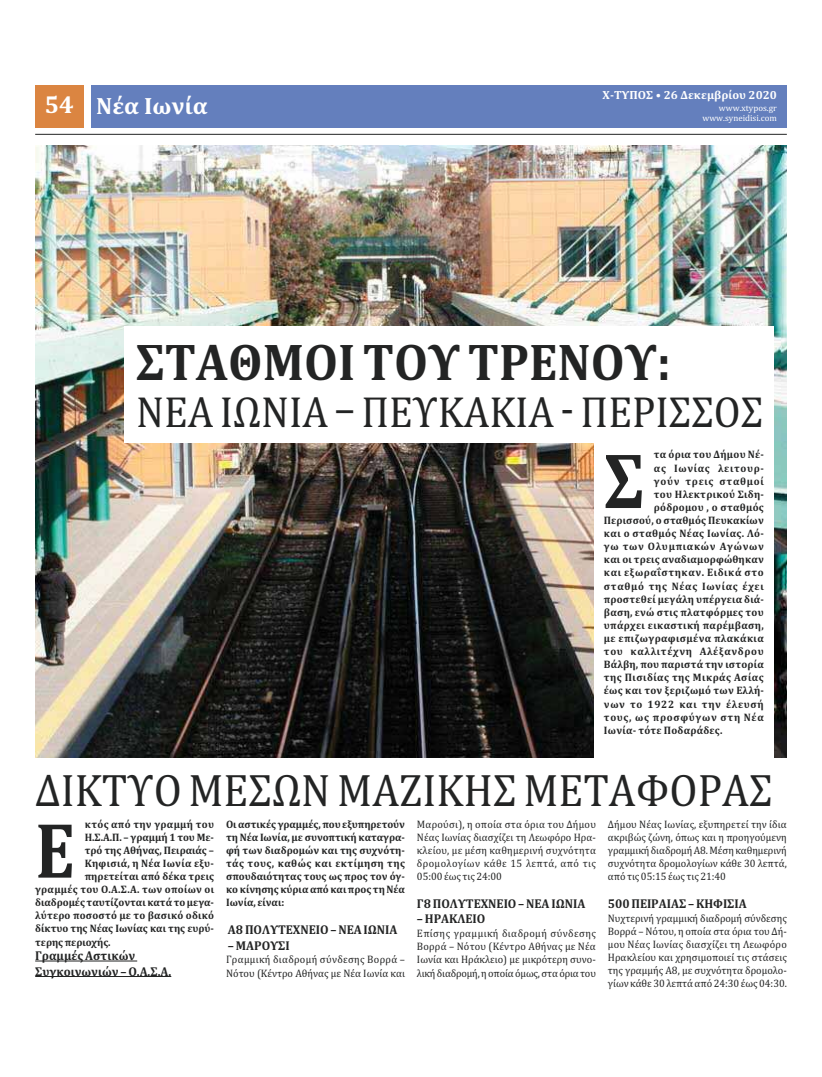
<style>
.page{position:relative;width:822px;height:1077px;background:#fff}
.page>*{position:absolute;margin:0;border:0;box-sizing:border-box;transform-origin:0 0}
.t1{font:700 79.4px "Cambria";color:#232424;scale:.86 1}
.t2{font:700 52.5px "Cambria";color:#232424;scale:.93 1}
.t3{font:46.2px "Cambria";color:#232424;scale:.93 1}
.t4{font:44.1px "Cambria";color:#232424;scale:.93 1}
.t5{font:700 23.8px "Cambria";color:#fff}
.t6{font:700 12.9px/15.5px "Cambria";letter-spacing:-.005em;color:#232424;scale:.95 1}
.t7{font:700 11.9px "Cambria";color:#fff}
.t8{font:10.9px/13.1px "Cambria";color:#232424;text-align:justify;scale:.95 1}
.t9{font:700 10.9px/13.1px "Cambria";letter-spacing:.025em;color:#232424;text-align:justify;scale:.95 1}
.t10{font:700 10.9px "Cambria";letter-spacing:.065em;color:#232424;scale:.95 1}
.t11{font:700 10.9px "Cambria";color:#232424;scale:.95 1}
.t12{font:10.9px/13.1px "Cambria";letter-spacing:.03em;color:#232424;scale:.95 1}
.t13{font:700 10.9px "Cambria";letter-spacing:.055em;color:#232424;scale:.95 1}
.t14{font:700 10.9px "Cambria";letter-spacing:.045em;color:#232424;scale:.95 1}
.t15{font:700 10.9px "Cambria";letter-spacing:.005em;color:#232424;scale:.95 1}
.t16{font:700 10.9px "Cambria";letter-spacing:-.005em;color:#232424;scale:.95 1}
.t17{font:8.9px/10.7px "Cambria";color:#fff;text-align:right}
.s1{font-size:24.8px}
</style>
<div class="page">
<div style="left:91px;top:85px;width:696px;height:43px;background:#647fbd"></div>
<div style="left:35px;top:85px;width:48px;height:43px;background:#db8541"></div>
<hr style="left:35px;top:134px;width:752px;height:1px;background:#232424">
<img style="left:35px;top:145px;width:752px;height:613px">
<hr style="left:35px;top:961px;width:102px;height:1px;background:#232424">
<hr style="left:35px;top:976px;width:136px;height:1px;background:#232424">
<div style="left:594px;top:440px;width:180px;height:324px;background:#fff"></div>
<div style="left:125px;top:326px;width:649px;height:117px;background:#fff"></div>
<h3 class="t5" style="left:45px;top:97px;width:164px"><span class="s1">54</span> Νέα Ιωνία</h3>
<p class="t7" style="left:603px;top:90px;width:176px">Χ‑ΤΥΠΟΣ • 26 Δεκεμβρίου 2020</p>
<p class="t17" style="left:702px;top:103px;width:76px">www.xtypos.gr www.syneidisi.com</p>
<h2 class="t2" style="left:136px;top:343px;width:577px">ΣΤΑΘΜΟΙ ΤΟΥ ΤΡΕΝΟΥ:</h2>
<h3 class="t4" style="left:136px;top:396px;width:676px">ΝΕΑ ΙΩΝΙΑ ΠΕΥΚΑΚΙΑ ΠΕΡΙΣΣΟΣ</h3>
<p class="t9" style="left:654px;top:449px;width:117px">τα όρια του Δήμου Νέ‑</p>
<p class="t10" style="left:654px;top:464px;width:117px">ας Ιωνίας λειτουρ‑</p>
<p class="t10" style="left:654px;top:477px;width:117px">γούν τρεις σταθμοί</p>
<p class="t9" style="left:654px;top:489px;width:117px">του Ηλεκτρικού Σιδη‑</p>
<p class="t9" style="left:654px;top:502px;width:117px">ρόδρομου , ο σταθμός</p>
<p class="t9" style="left:604px;top:515px;width:170px">Περισσού, ο σταθμός Πευκακίων</p>
<p class="t9" style="left:604px;top:528px;width:170px">και ο σταθμός Νέας Ιωνίας. Λό‑</p>
<p class="t10" style="left:604px;top:543px;width:170px">γω των Ολυμπιακών Αγώνων</p>
<p class="t9" style="left:604px;top:554px;width:170px">και οι τρεις αναδιαμορφώθηκαν</p>
<p class="t13" style="left:604px;top:569px;width:170px">και εξωραΐστηκαν. Ειδικά στο</p>
<p class="t10" style="left:604px;top:582px;width:170px">σταθμό της Νέας Ιωνίας έχει</p>
<p class="t9" style="left:604px;top:594px;width:170px">προστεθεί μεγάλη υπέργεια διά‑</p>
<p class="t9" style="left:604px;top:607px;width:170px">βαση, ενώ στις πλατφόρμες του</p>
<p class="t9" style="left:604px;top:620px;width:170px">υπάρχει εικαστική παρέμβαση,</p>
<p class="t9" style="left:604px;top:633px;width:170px">με επιζωγραφισμένα πλακάκια</p>
<p class="t10" style="left:604px;top:648px;width:170px">του καλλιτέχνη Αλέξανδρου</p>
<p class="t9" style="left:604px;top:659px;width:170px">Βάλβη, που παριστά την ιστορία</p>
<p class="t14" style="left:604px;top:674px;width:170px">της Πισιδίας της Μικράς Ασίας</p>
<p class="t9" style="left:604px;top:685px;width:170px">έως και τον ξεριζωμό των Ελλή‑</p>
<p class="t10" style="left:604px;top:700px;width:170px">νων το 1922 και την έλευσή</p>
<p class="t10" style="left:604px;top:713px;width:170px">τους, ως προσφύγων στη Νέα</p>
<p class="t9" style="left:604px;top:725px;width:126px">Ιωνία‑ τότε Ποδαράδες.</p>
<h1 class="t1" style="left:604px;top:453px;width:49px">Σ</h1>
<h3 class="t3" style="left:35px;top:774px;width:795px">ΔΙΚΤΥΟ ΜΕΣΩΝ ΜΑΖΙΚΗΣ ΜΕΤΑΦΟΡΑΣ</h3>
<p class="t9" style="left:85px;top:818px;width:138px">κτός από την γραμμή του</p>
<p class="t11" style="left:85px;top:833px;width:138px">Η.Σ.Α.Π. – γραμμή 1 του Με‑</p>
<p class="t11" style="left:85px;top:846px;width:138px">τρό της Αθήνας, Πειραιάς –</p>
<p class="t9" style="left:85px;top:858px;width:138px">Κηφισιά, η Νέα Ιωνία εξυ‑</p>
<p class="t15" style="left:85px;top:872px;width:138px">πηρετείται από δέκα τρεις</p>
<p class="t9" style="left:35px;top:884px;width:190px">γραμμές του Ο.Α.Σ.Α. των οποίων οι</p>
<p class="t11" style="left:35px;top:899px;width:190px">διαδρομές ταυτίζονται κατά το μεγα‑</p>
<p class="t9" style="left:35px;top:910px;width:190px">λύτερο ποσοστό με το βασικό οδικό</p>
<p class="t11" style="left:35px;top:925px;width:190px">δίκτυο της Νέας Ιωνίας και της ευρύ‑</p>
<p class="t16" style="left:35px;top:938px;width:81px">τερης περιοχής.</p>
<p class="t6" style="left:35px;top:949px;width:145px">Γραμμές Αστικών<br>Συγκοινωνιών – Ο.Α.Σ.Α.</p>
<h1 class="t1" style="left:35px;top:822px;width:48px">E</h1>
<p class="t9" style="left:226px;top:818px;width:190px">Οι αστικές γραμμές, που εξυπηρετούν τη Νέα Ιωνία, με συνοπτική καταγρα‑ φή των διαδρομών και της συχνότη‑ τάς τους, καθώς και εκτίμηση της σπουδαιότητας τους ως προς τον όγ‑ κο κίνησης κύρια από και προς τη Νέα Ιωνία, είναι:</p>
<p class="t6" style="left:228px;top:923px;width:180px">Α8 ΠΟΛΥΤΕΧΝΕΙΟ – ΝΕΑ ΙΩΝΙΑ</p>
<p class="t6" style="left:228px;top:939px;width:67px">– ΜΑΡΟΥΣΙ</p>
<p class="t12" style="left:226px;top:954px;width:190px">Γραμμική διαδρομή σύνδεσης Βορρά –<br>Νότου (Κέντρο Αθήνας με Νέα Ιωνία και</p>
<p class="t8" style="left:417px;top:818px;width:190px">Μαρούσι), η οποία στα όρια του Δήμου Νέας Ιωνίας διασχίζει τη Λεωφόρο Ηρα‐ κλείου, με μέση καθημερινή συχνότητα δρομολογίων κάθε 15 λεπτά, από τις 05:00 έως τις 24:00</p>
<p class="t6" style="left:417px;top:897px;width:179px">Γ8 ΠΟΛΥΤΕΧΝΕΙΟ – ΝΕΑ ΙΩΝΙΑ</p>
<p class="t6" style="left:417px;top:912px;width:73px">– ΗΡΑΚΛΕΙΟ</p>
<p class="t8" style="left:417px;top:928px;width:190px">Επίσης γραμμική διαδρομή σύνδεσης Βορρά – Νότου (Κέντρο Αθήνας με Νέα Ιωνία και Ηράκλειο) με μικρότερη συνο‐ λική διαδρομή, η οποία όμως, στα όρια του</p>
<p class="t8" style="left:608px;top:818px;width:190px">Δήμου Νέας Ιωνίας, εξυπηρετεί την ίδια ακριβώς ζώνη, όπως και η προηγούμενη γραμμική διαδρομή Α8. Μέση καθημερινή συχνότητα δρομολογίων κάθε 30 λεπτά, από τις 05:15 έως τις 21:40</p>
<p class="t6" style="left:608px;top:897px;width:148px">500 ΠΕΙΡΑΙΑΣ – ΚΗΦΙΣΙΑ</p>
<p class="t8" style="left:608px;top:913px;width:190px">Νυχτερινή γραμμική διαδρομή σύνδεσης Βορρά – Νότου, η οποία στα όρια του Δή‐ μου Νέας Ιωνίας διασχίζει τη Λεωφόρο Ηρακλείου και χρησιμοποιεί τις στάσεις της γραμμής Α8, με συχνότητα δρομολο‐ γίων κάθε 30 λεπτά από 24:30 έως 04:30.</p>
</div>
